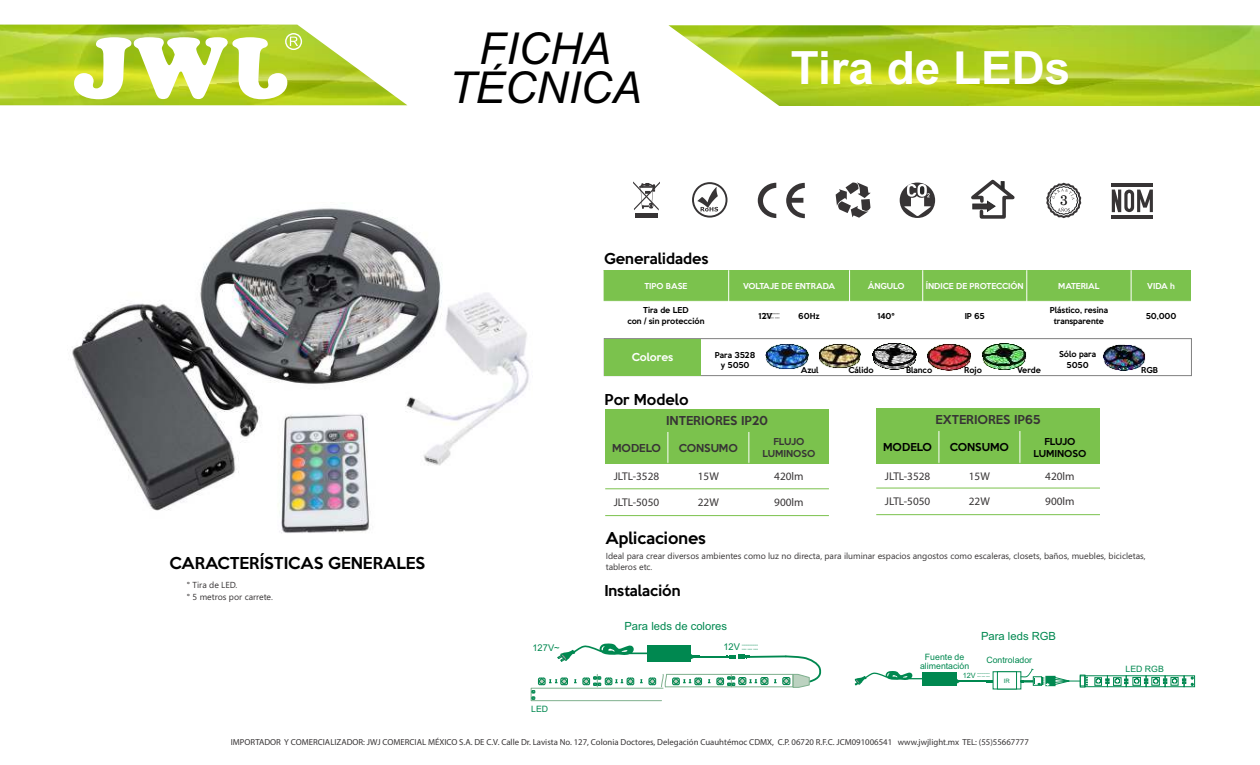
<style>
.page{position:relative;width:1260px;height:765px;background:#fff}
.page>*{position:absolute;margin:0;border:0;box-sizing:border-box;transform-origin:0 0}
.t1{font:700 45.88px "Arial";color:#fff}
.t2{font:italic 44px/39.2px "Arial";color:#000;text-align:center}
.t3{font:500 15px "Keep Calm";color:#000}
.t4{font:500 13.75px "Keep Calm";color:#000}
.t5{font:13.75px "Century Schlbk Cyrillic BT";color:#000}
.t6{font:11.25px "Myriad Pro";color:#373435}
.t7{font:11.25px "Arial";color:#008850}
.t8{font:500 11.25px "Keep Calm";color:#373435}
.t9{font:500 10px "Keep Calm";color:#000}
.t10{font:500 10px "Keep Calm";color:#373435}
.t11{font:500 10px "Keep Calm";color:#fff}
.t12{font:9.38px "Arial";color:#008850}
.t13{font:8.75px "Myriad Pro";color:#373435}
.t14{font:8.75px/11.6px "Leelawadee UI";color:#373435}
.t15{font:8.75px/8.4px "Arial";color:#008850;text-align:center}
.t16{font:500 8.75px/11.8px "Keep Calm";color:#000;text-align:center}
.t17{font:500 8.75px/11.8px "Keep Calm";color:#373435;text-align:center}
.t18{font:500 7.5px/10.1px "Keep Calm";color:#000;text-align:center}
.t19{font:500 7.5px "Keep Calm";color:#fefefe}
.t20{font:7.25px "Arial";color:#008850}
.t21{font:6px "Arial";color:#008850}
</style>
<div class="page">
<div style="left:604px;top:338px;width:588px;height:38px;border:1px solid #808080"></div>
<img style="left:668px;top:25px;width:592px;height:81px">
<img style="left:0;top:25px;width:407px;height:80px">
<svg style="left:74px;top:33px;width:228px;height:66px"></svg>
<img style="left:765px;top:344px;width:44px;height:25px">
<img style="left:872px;top:343px;width:45px;height:27px">
<img style="left:819px;top:344px;width:42px;height:24px">
<img style="left:927px;top:344px;width:44px;height:27px">
<img style="left:982px;top:343px;width:44px;height:27px">
<img style="left:1103px;top:344px;width:43px;height:27px">
<div style="left:604px;top:339px;width:97px;height:37px;background:#7bc24d"></div>
<img style="left:72px;top:208px;width:457px;height:325px">
<div style="left:1084px;top:675px;width:24px;height:12px;border:1px solid #008850"></div>
<div style="left:1107px;top:675px;width:20px;height:12px;border:1px solid #008850"></div>
<div style="left:1126px;top:675px;width:21px;height:12px;border:1px solid #008850"></div>
<div style="left:1146px;top:675px;width:20px;height:12px;border:1px solid #008850"></div>
<div style="left:1165px;top:675px;width:20px;height:12px;border:1px solid #008850"></div>
<div style="left:1184px;top:675px;width:11px;height:12px;border:1px solid #008850"></div>
<svg style="left:1095px;top:676px;width:99px;height:10px"></svg>
<div style="left:923px;top:672px;width:34px;height:14px;background:#008850"></div>
<svg style="left:854px;top:671px;width:69px;height:14px"></svg>
<svg style="left:957px;top:669px;width:131px;height:21px"></svg>
<svg style="left:530px;top:643px;width:292px;height:59px"></svg>
<svg style="left:835px;top:182px;width:36px;height:36px"></svg>
<svg style="left:633px;top:181px;width:27px;height:30px"></svg>
<div style="left:635px;top:213px;width:23px;height:5px;background:#373435"></div>
<svg style="left:758px;top:183px;width:18px;height:35px"></svg>
<svg style="left:786px;top:183px;width:19px;height:35px"></svg>
<svg style="left:971px;top:179px;width:44px;height:40px"></svg>
<svg style="left:692px;top:182px;width:35px;height:36px"></svg>
<div style="left:900px;top:183px;width:35px;height:35px;background:#373435;border-radius:50%"></div>
<svg style="left:903px;top:183px;width:28px;height:33px"></svg>
<svg style="left:1046px;top:183px;width:35px;height:35px"></svg>
<svg style="left:1112px;top:190px;width:41px;height:22px"></svg>
<hr style="left:1112px;top:183px;width:41px;height:4px;background:#373435">
<hr style="left:1112px;top:215px;width:41px;height:4px;background:#373435">
<div style="left:603px;top:270px;width:126px;height:31px;background:#7bc24d"></div>
<div style="left:729px;top:270px;width:121px;height:31px;background:#7bc24d"></div>
<div style="left:850px;top:270px;width:73px;height:31px;background:#7bc24d"></div>
<div style="left:923px;top:270px;width:104px;height:31px;background:#7bc24d"></div>
<div style="left:1027px;top:270px;width:104px;height:31px;background:#7bc24d"></div>
<div style="left:1131px;top:270px;width:60px;height:31px;background:#7bc24d"></div>
<hr style="left:603px;top:270px;width:1px;height:60px;background:#fff">
<hr style="left:728px;top:270px;width:1px;height:60px;background:#fff">
<hr style="left:849px;top:270px;width:1px;height:60px;background:#fff">
<hr style="left:922px;top:270px;width:1px;height:60px;background:#fff">
<hr style="left:1026px;top:270px;width:1px;height:60px;background:#fff">
<hr style="left:1131px;top:270px;width:1px;height:60px;background:#fff">
<svg style="left:763px;top:314px;width:17px;height:5px"></svg>
<div style="left:876px;top:409px;width:224px;height:22px;background:#7bc24d"></div>
<div style="left:876px;top:431px;width:63px;height:32px;background:#7bc24d"></div>
<div style="left:939px;top:431px;width:81px;height:32px;background:#7bc24d"></div>
<div style="left:1020px;top:431px;width:80px;height:32px;background:#7bc24d"></div>
<hr style="left:939px;top:431px;width:1px;height:33px;background:#fff">
<hr style="left:1020px;top:431px;width:1px;height:33px;background:#fff">
<hr style="left:876px;top:514px;width:224px;height:1px;background:#7bc24d">
<hr style="left:876px;top:488px;width:224px;height:1px;background:#7bc24d">
<hr style="left:876px;top:463px;width:224px;height:1px;background:#7bc24d">
<div style="left:605px;top:410px;width:224px;height:22px;background:#7bc24d"></div>
<div style="left:605px;top:432px;width:63px;height:31px;background:#7bc24d"></div>
<div style="left:668px;top:432px;width:81px;height:31px;background:#7bc24d"></div>
<div style="left:749px;top:432px;width:80px;height:31px;background:#7bc24d"></div>
<hr style="left:668px;top:432px;width:1px;height:32px;background:#fff">
<hr style="left:749px;top:432px;width:1px;height:32px;background:#fff">
<hr style="left:605px;top:515px;width:224px;height:1px;background:#7bc24d">
<hr style="left:605px;top:488px;width:224px;height:1px;background:#7bc24d">
<hr style="left:605px;top:463px;width:224px;height:1px;background:#7bc24d">
<h2 class="t2" style="left:449px;top:33px;width:194px">FICHA<br>TÉCNICA</h2>
<h3 class="t4" style="left:604px;top:253px;width:106px">Generalidades</h3>
<h1 class="t1" style="left:791px;top:50px;width:281px">Tira de LEDs</h1>
<h3 class="t5" style="left:1060px;top:195px;width:9px">3</h3>
<p class="t19" style="left:644px;top:283px;width:44px">TIPO BASE</p>
<p class="t19" style="left:743px;top:283px;width:93px">VOLTAJE DE ENTRADA</p>
<p class="t19" style="left:868px;top:283px;width:38px">ÁNGULO</p>
<p class="t19" style="left:926px;top:283px;width:99px">ÍNDICE DE PROTECCIÓN</p>
<p class="t19" style="left:1058px;top:283px;width:43px">MATERIAL</p>
<p class="t19" style="left:1147px;top:283px;width:29px">VIDA h</p>
<p class="t18" style="left:627px;top:306px;width:79px">Tira de LED<br>con / sin protección</p>
<p class="t18" style="left:759px;top:311px;width:15px">12V</p>
<p class="t18" style="left:798px;top:311px;width:23px">60Hz</p>
<p class="t18" style="left:877px;top:311px;width:19px">140°</p>
<p class="t18" style="left:965px;top:311px;width:22px">IP 65</p>
<p class="t18" style="left:1050px;top:306px;width:60px">Plástico, resina transparente</p>
<p class="t18" style="left:1146px;top:311px;width:32px">50,000</p>
<p class="t11" style="left:632px;top:353px;width:43px">Colores</p>
<p class="t18" style="left:715px;top:350px;width:42px">Para 3528 y 5050</p>
<p class="t18" style="left:1059px;top:350px;width:38px">Sólo para<br>5050</p>
<p class="t18" style="left:801px;top:366px;width:19px">Azul</p>
<p class="t18" style="left:849px;top:366px;width:26px">Cálido</p>
<p class="t18" style="left:906px;top:366px;width:28px">Blanco</p>
<p class="t18" style="left:964px;top:366px;width:19px">Rojo</p>
<p class="t18" style="left:1017px;top:366px;width:25px">Verde</p>
<p class="t18" style="left:1141px;top:366px;width:18px">RGB</p>
<h3 class="t3" style="left:169px;top:557px;width:257px">CARACTERÍSTICAS GENERALES</h3>
<p class="t14" style="left:187px;top:580px;width:88px">° Tira de LED.<br>° 5 metros por carrete.</p>
<h3 class="t4" style="left:605px;top:394px;width:85px">Por Modelo</h3>
<p class="t8" style="left:666px;top:416px;width:103px">INTERIORES IP20</p>
<p class="t10" style="left:612px;top:444px;width:50px">MODELO</p>
<p class="t10" style="left:679px;top:444px;width:60px">CONSUMO</p>
<p class="t17" style="left:763px;top:437px;width:54px">FLUJO<br>LUMINOSO</p>
<p class="t6" style="left:614px;top:472px;width:47px">JLTL-3528</p>
<p class="t6" style="left:698px;top:472px;width:23px">15W</p>
<p class="t6" style="left:774px;top:472px;width:31px">420lm</p>
<p class="t6" style="left:614px;top:498px;width:47px">JLTL-5050</p>
<p class="t6" style="left:698px;top:498px;width:23px">22W</p>
<p class="t6" style="left:774px;top:498px;width:31px">900lm</p>
<p class="t8" style="left:936px;top:415px;width:107px">EXTERIORES IP65</p>
<p class="t9" style="left:883px;top:443px;width:50px">MODELO</p>
<p class="t9" style="left:950px;top:443px;width:60px">CONSUMO</p>
<p class="t16" style="left:1034px;top:436px;width:54px">FLUJO<br>LUMINOSO</p>
<p class="t6" style="left:885px;top:471px;width:47px">JLTL-3528</p>
<p class="t6" style="left:969px;top:471px;width:23px">15W</p>
<p class="t6" style="left:1045px;top:471px;width:31px">420lm</p>
<p class="t6" style="left:885px;top:497px;width:47px">JLTL-5050</p>
<p class="t6" style="left:969px;top:497px;width:23px">22W</p>
<p class="t6" style="left:1045px;top:497px;width:31px">900lm</p>
<h3 class="t3" style="left:606px;top:532px;width:102px">Aplicaciones</h3>
<p class="t14" style="left:606px;top:551px;width:542px">Ideal para crear diversos ambientes como luz no directa, para iluminar espacios angostos como escaleras, closets, baños, muebles, bicicletas, tableros etc.</p>
<h3 class="t4" style="left:604px;top:585px;width:78px">Instalación</h3>
<p class="t7" style="left:624px;top:622px;width:104px">Para leds de colores</p>
<p class="t12" style="left:532px;top:644px;width:29px">127V~</p>
<p class="t12" style="left:723px;top:643px;width:18px">12V</p>
<p class="t15" style="left:531px;top:705px;width:19px">LED</p>
<p class="t7" style="left:981px;top:631px;width:77px">Para leds RGB</p>
<p class="t15" style="left:920px;top:654px;width:51px">Fuente de alimentación</p>
<p class="t15" style="left:986px;top:657px;width:47px">Controlador</p>
<p class="t20" style="left:963px;top:672px;width:14px">12V</p>
<p class="t21" style="left:1004px;top:678px;width:7px">IR</p>
<p class="t15" style="left:1125px;top:665px;width:40px">LED RGB</p>
<p class="t13" style="left:231px;top:738px;width:800px">IMPORTADOR Y COMERCIALIZADOR: JWJ COMERCIAL MÉXICO S.A. DE C.V. Calle Dr. Lavista No. 127, Colonia Doctores, Delegación Cuauhtémoc CDMX, C.P. 06720 R.F.C. JCM091006541 www.jwjlight.mx TEL: (55)55667777</p>
</div>
